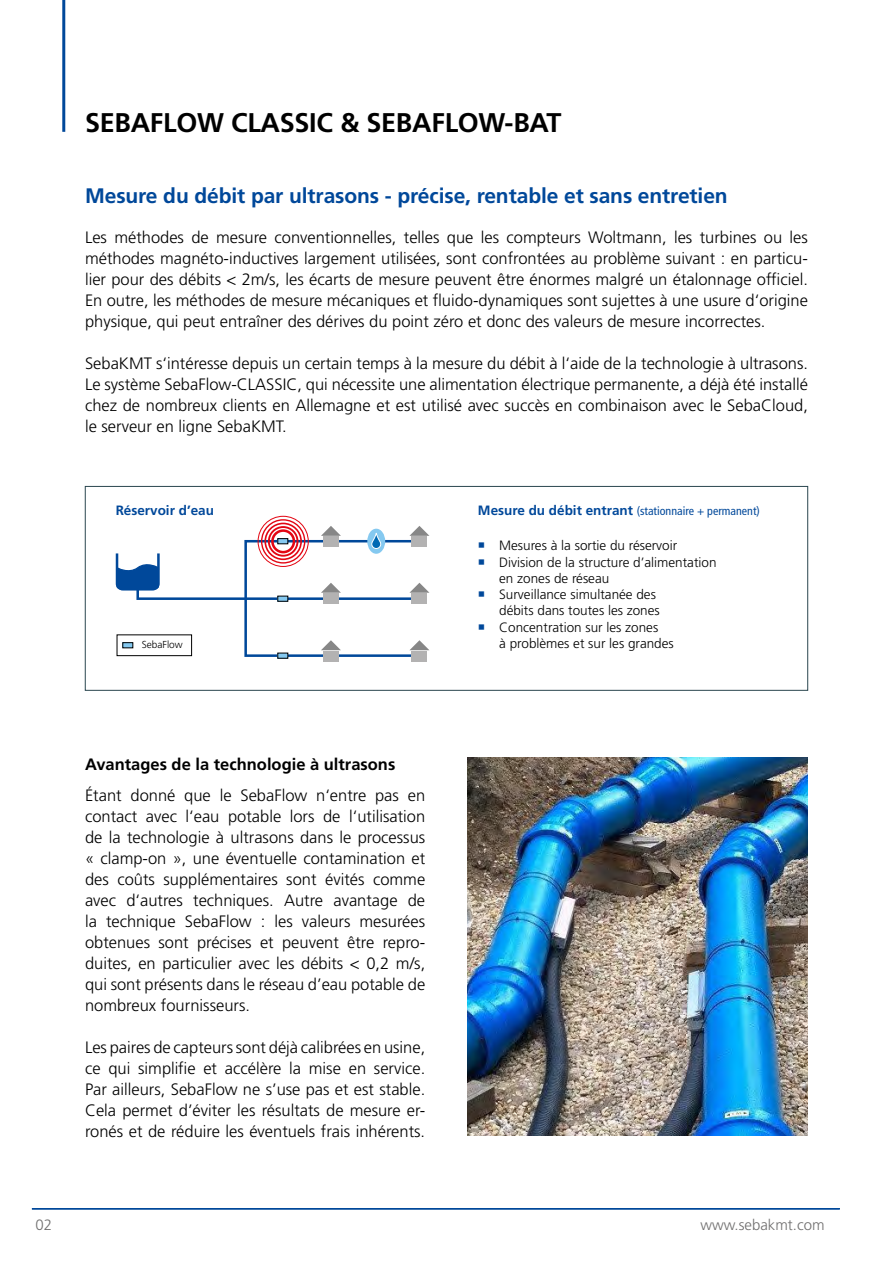
<style>
.page{position:relative;width:893px;height:1263px;background:#fff}
.page>*{position:absolute;margin:0;border:0;box-sizing:border-box;transform-origin:0 0}
.t1{font:700 27px "Frutiger LT Pro";letter-spacing:-.01em;color:#000}
.t2{font:700 21px "Frutiger LT Pro";letter-spacing:-.005em;color:#00489a}
.t3{font:300 16.5px/21px "Frutiger LT Pro";color:#000;text-align:justify}
.t4{font:700 16.5px "Frutiger LT Pro";color:#000}
.t5{font:300 15px "Frutiger LT Pro";color:#706f6f}
.t6{font:300 13.5px/16.2px "Frutiger LT Pro";color:#000}
.t7{font:700 13.5px "Frutiger LT Pro";color:#00489a}
.t8{font:condensed 12px "Frutiger LT Pro";color:#00489a}
.t9{font:300 10.05px "Frutiger LT Std";color:#000}
.s1{font-weight:700;font-stretch:normal;font-size:13.5px}
</style>
<div class="page">
<hr style="left:62px;top:0;width:3px;height:132px;background:#00489a">
<img style="left:468px;top:757px;width:340px;height:378px">
<div style="left:412px;top:651px;width:15px;height:10px;background:#b3b2b2"></div>
<div style="left:323px;top:651px;width:16px;height:10px;background:#b3b2b2"></div>
<div style="left:264px;top:523px;width:38px;height:37px;border:2px solid #e30613;border-radius:50%"></div>
<div style="left:261px;top:519px;width:44px;height:45px;border:1px solid #e30613;border-radius:50%"></div>
<svg style="left:115px;top:526px;width:314px;height:132px"></svg>
<div style="left:278px;top:596px;width:10px;height:5px;background:#85c9f0"></div>
<div style="left:117px;top:635px;width:75px;height:21px;background:#fff"></div>
<div style="left:117px;top:635px;width:75px;height:21px;border:1px solid #000"></div>
<div style="left:123px;top:643px;width:10px;height:5px;background:#85c9f0"></div>
<div style="left:123px;top:642px;width:10px;height:6px;border:1px solid #000"></div>
<div style="left:85px;top:486px;width:723px;height:204px;border:1px solid #2a464f"></div>
<hr style="left:32px;top:1208px;width:808px;height:1px;background:#00489a">
<h1 class="t1" style="left:85px;top:106px;width:478px">SEBAFLOW CLASSIC &amp; SEBAFLOW-BAT</h1>
<p class="t2" style="left:85px;top:183px;width:644px">Mesure du débit par ultrasons - précise, rentable et sans entretien</p>
<p class="t3" style="left:85px;top:227px;width:724px">Les méthodes de mesure conventionnelles, telles que les compteurs Woltmann, les turbines ou les méthodes magnéto-inductives largement utilisées, sont confrontées au problème suivant : en particu&shy;lier pour des débits &lt; 2m/s, les écarts de mesure peuvent être énormes malgré un étalonnage officiel.<br>En outre, les méthodes de mesure mécaniques et fluido-dynamiques sont sujettes à une usure d‘origine physique, qui peut entraîner des dérives du point zéro et donc des valeurs de mesure incorrectes.</p>
<p class="t3" style="left:85px;top:353px;width:724px">SebaKMT s‘intéresse depuis un certain temps à la mesure du débit à l‘aide de la technologie à ultrasons.<br>Le système SebaFlow-CLASSIC, qui nécessite une alimentation électrique permanente, a déjà été installé chez de nombreux clients en Allemagne et est utilisé avec succès en combinaison avec le SebaCloud, le serveur en ligne SebaKMT.</p>
<p class="t7" style="left:116px;top:502px;width:100px">Réservoir d’eau</p>
<p class="t9" style="left:142px;top:639px;width:43px">SebaFlow</p>
<p class="t4" style="left:85px;top:754px;width:312px">Avantages de la technologie à ultrasons</p>
<p class="t3" style="left:85px;top:785px;width:342px">Étant donné que le SebaFlow n‘entre pas en contact avec l‘eau potable lors de l‘utilisation de la technologie à ultrasons dans le processus « clamp-on », une éventuelle contamination et des coûts supplémentaires sont évités comme avec d‘autres techniques. Autre avantage de la technique SebaFlow : les valeurs mesurées obtenues sont précises et peuvent être repro&shy;duites, en particulier avec les débits &lt; 0,2 m/s, qui sont présents dans le réseau d’eau potable de nombreux fournisseurs.</p>
<p class="t3" style="left:85px;top:1037px;width:342px">Les paires de capteurs sont déjà calibrées en usine, ce qui simplifie et accélère la mise en service.<br>Par ailleurs, SebaFlow ne s’use pas et est stable.<br>Cela permet d’éviter les résultats de mesure er&shy;ronés et de réduire les éventuels frais inhérents.</p>
<p class="t8" style="left:478px;top:504px;width:283px"><span class="s1">Mesure du débit entrant</span> (stationnaire + permanent)</p>
<p class="t6" style="left:499px;top:538px;width:219px">Mesures à la sortie du réservoir<br>Division de la structure d’alimentation en zones de réseau<br>Surveillance simultanée des<br>débits dans toutes les zones<br>Concentration sur les zones<br>à problèmes et sur les grandes</p>
<p class="t5" style="left:36px;top:1216px;width:18px">02</p>
<p class="t5" style="left:700px;top:1216px;width:126px">www.sebakmt.com</p>
</div>
